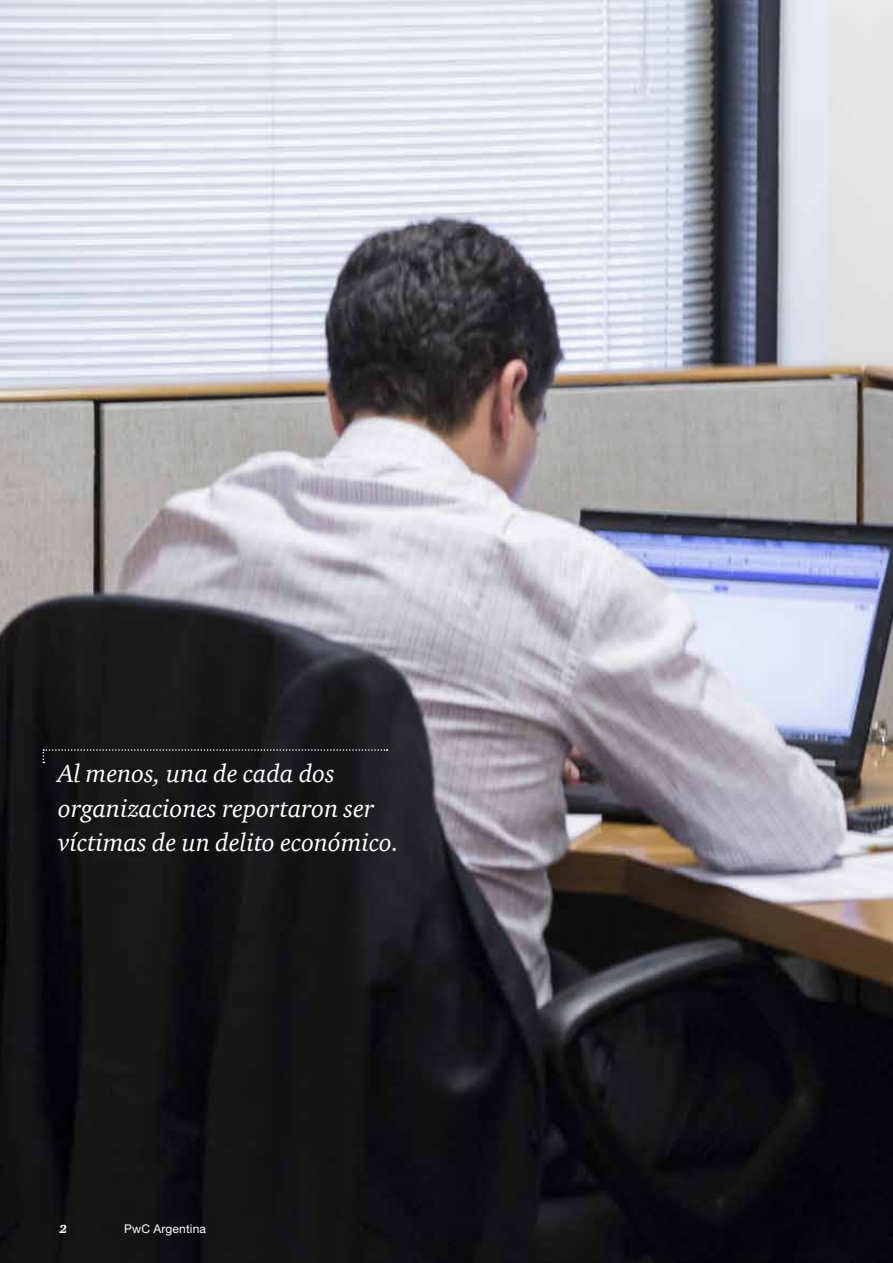
<style>
.page{position:relative;width:893px;height:1263px;background:#fff}
.page>*{position:absolute;margin:0;border:0;box-sizing:border-box;transform-origin:0 0}
.t1{font:italic 25.5px/34.5px "ITC Charter Com";color:#fff}
.t2{font:12px "Helvetica Neue LT Std";letter-spacing:.015em;color:#fff}
.t3{font:italic 900 12px "ITC Charter Com";color:#fff}
</style>
<div class="page">
<img style="left:0;top:0;width:893px;height:1263px">
<svg style="left:43px;top:749px;width:345px;height:14px;background:#202022"></svg>
<p class="t1" style="left:58px;top:756px;width:342px">Al menos, una de cada dos organizaciones reportaron ser víctimas de un delito económico.</p>
<p class="t3" style="left:60px;top:1222px;width:9px">2</p>
<p class="t2" style="left:124px;top:1222px;width:83px">PwC Argentina</p>
</div>
